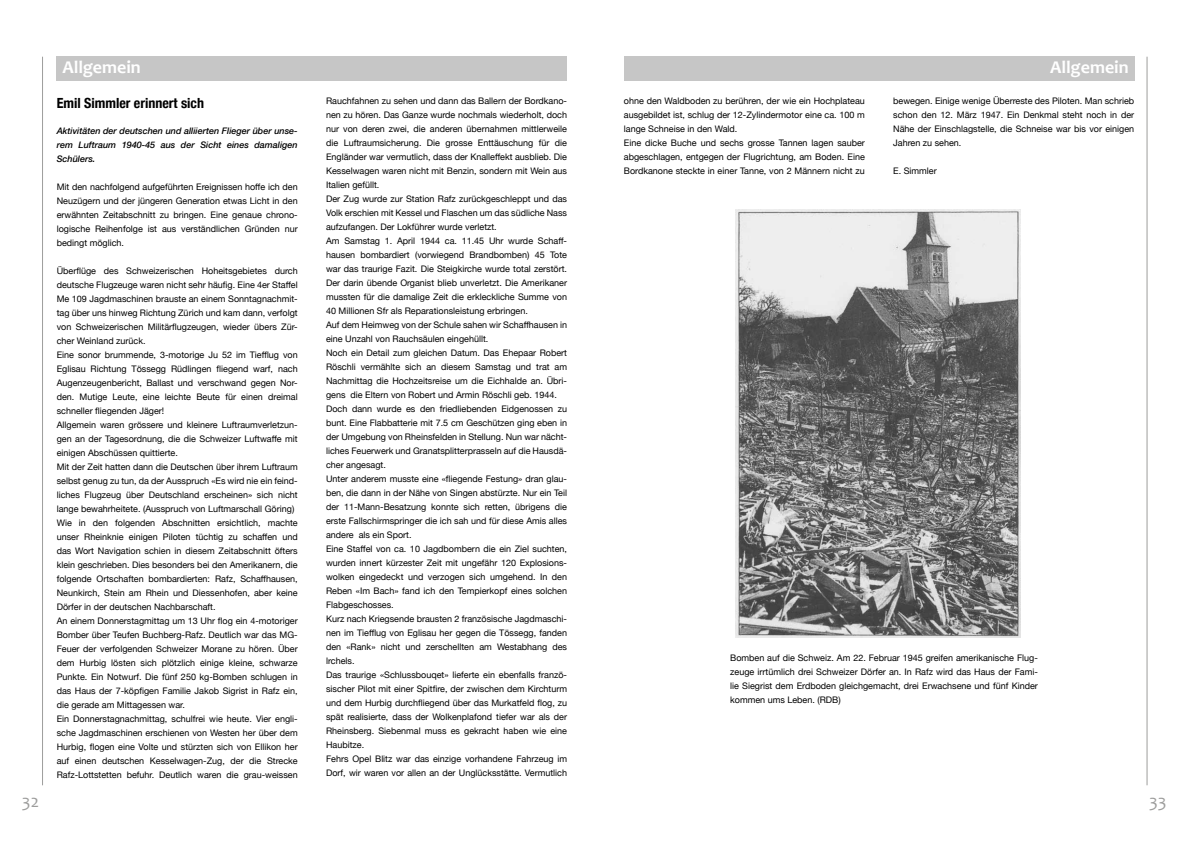
<style>
.page{position:relative;width:1191px;height:842px;background:#fff}
.page>*{position:absolute;margin:0;border:0;box-sizing:border-box;transform-origin:0 0}
.t1{font:700 18px "Candara";color:#fff}
.t2{font:18px "Candara";color:#9d9d9c}
.t3{font:700 condensed 14px "Helvetica Neue";color:#000}
.t4{font:9px/14px "Helvetica Neue";color:#000;text-align:justify}
.t5{font:italic 500 9px/14px "Helvetica Neue";color:#000;text-align:justify}
</style>
<div class="page">
<hr style="left:42px;top:57px;width:1px;height:728px;background:#9d9d9c">
<hr style="left:1146px;top:57px;width:1px;height:728px;background:#9d9d9c">
<div style="left:57px;top:57px;width:510px;height:24px;background:#c6c6c6"></div>
<div style="left:624px;top:57px;width:510px;height:24px;background:#c6c6c6"></div>
<img style="left:736px;top:210px;width:284px;height:428px">
<h1 class="t1" style="left:62px;top:56px;width:80px">Allgemein</h1>
<h2 class="t3" style="left:57px;top:92px;width:149px">Emil Simmler erinnert sich</h2>
<p class="t5" style="left:57px;top:123px;width:242px">Aktivitäten der deutschen und alliierten Flieger über unse&shy;rem Luftraum 1940-45 aus der Sicht eines damaligen Schülers.</p>
<p class="t4" style="left:57px;top:180px;width:242px">Mit den nachfolgend aufgeführten Ereignissen hoffe ich den Neuzügern und der jüngeren Generation etwas Licht in den erwähnten Zeitabschnitt zu bringen. Eine genaue chrono&shy;logische Reihenfolge ist aus verständlichen Gründen nur bedingt möglich.</p>
<p class="t4" style="left:57px;top:264px;width:242px;text-align:left">Überflüge des Schweizerischen Hoheitsgebietes durch deutsche Flugzeuge waren nicht sehr häufig. Eine 4er Staffel Me 109 Jagdmaschinen brauste an einem Sonntagnachmit&shy;tag über uns hinweg Richtung Zürich und kam dann, verfolgt von Schweizerischen Militärflugzeugen, wieder übers Zür&shy;cher Weinland zurück.<br>Eine sonor brummende, 3-motorige Ju 52 im Tiefflug von Eglisau Richtung Tössegg Rüdlingen fliegend warf, nach Augenzeugenbericht, Ballast und verschwand gegen Nor&shy;den. Mutige Leute, eine leichte Beute für einen dreimal schneller fliegenden Jäger!<br>Allgemein waren grössere und kleinere Luftraumverletzun&shy;gen an der Tagesordnung, die die Schweizer Luftwaffe mit einigen Abschüssen quittierte.<br>Mit der Zeit hatten dann die Deutschen über ihrem Luftraum selbst genug zu tun, da der Ausspruch «Es wird nie ein feind&shy;liches Flugzeug über Deutschland erscheinen» sich nicht lange bewahrheitete. (Ausspruch von Luftmarschall Göring)<br>Wie in den folgenden Abschnitten ersichtlich, machte unser Rheinknie einigen Piloten tüchtig zu schaffen und das Wort Navigation schien in diesem Zeitabschnitt öfters klein geschrieben. Dies besonders bei den Amerikanern, die folgende Ortschaften bombardierten: Rafz, Schaffhausen, Neunkirch, Stein am Rhein und Diessenhofen, aber keine Dörfer in der deutschen Nachbarschaft.<br>An einem Donnerstagmittag um 13 Uhr flog ein 4-motoriger Bomber über Teufen Buchberg-Rafz. Deutlich war das MG-Feuer der verfolgenden Schweizer Morane zu hören. Über dem Hurbig lösten sich plötzlich einige kleine, schwarze Punkte. Ein Notwurf. Die fünf 250 kg-Bomben schlugen in das Haus der 7-köpfigen Familie Jakob Sigrist in Rafz ein, die gerade am Mittagessen war.<br>Ein Donnerstagnachmittag, schulfrei wie heute. Vier engli&shy;sche Jagdmaschinen erschienen von Westen her über dem Hurbig, flogen eine Volte und stürzten sich von Ellikon her auf einen deutschen Kesselwagen-Zug, der die Strecke Rafz-Lottstetten befuhr. Deutlich waren die grau-weissen</p>
<p class="t4" style="left:326px;top:94px;width:242px;text-align:left">Rauchfahnen zu sehen und dann das Ballern der Bordkano&shy;nen zu hören. Das Ganze wurde nochmals wiederholt, doch nur von deren zwei, die anderen übernahmen mittlerweile die Luftraumsicherung. Die grosse Enttäuschung für die Engländer war vermutlich, dass der Knalleffekt ausblieb. Die Kesselwagen waren nicht mit Benzin, sondern mit Wein aus Italien gefüllt.<br>Der Zug wurde zur Station Rafz zurückgeschleppt und das Volk erschien mit Kessel und Flaschen um das südliche Nass aufzufangen. Der Lokführer wurde verletzt.<br>Am Samstag 1. April 1944 ca. 11.45 Uhr wurde Schaff&shy;hausen bombardiert (vorwiegend Brandbomben) 45 Tote war das traurige Fazit. Die Steigkirche wurde total zerstört.<br>Der darin übende Organist blieb unverletzt. Die Amerikaner mussten für die damalige Zeit die erkleckliche Summe von 40 Millionen Sfr als Reparationsleistung erbringen.<br>Auf dem Heimweg von der Schule sahen wir Schaffhausen in eine Unzahl von Rauchsäulen eingehüllt.<br>Noch ein Detail zum gleichen Datum. Das Ehepaar Robert Röschli vermählte sich an diesem Samstag und trat am Nachmittag die Hochzeitsreise um die Eichhalde an. Übri&shy;gens die Eltern von Robert und Armin Röschli geb. 1944.<br>Doch dann wurde es den friedliebenden Eidgenossen zu bunt. Eine Flabbatterie mit 7.5 cm Geschützen ging eben in der Umgebung von Rheinsfelden in Stellung. Nun war nächt&shy;liches Feuerwerk und Granatsplitterprasseln auf die Hausdä&shy;cher angesagt.<br>Unter anderem musste eine «fliegende Festung» dran glau&shy;ben, die dann in der Nähe von Singen abstürzte. Nur ein Teil der 11-Mann-Besatzung konnte sich retten, übrigens die erste Fallschirmspringer die ich sah und für diese Amis alles andere als ein Sport.<br>Eine Staffel von ca. 10 Jagdbombern die ein Ziel suchten, wurden innert kürzester Zeit mit ungefähr 120 Explosions&shy;wolken eingedeckt und verzogen sich umgehend. In den Reben «Im Bach» fand ich den Tempierkopf eines solchen Flabgeschosses.<br>Kurz nach Kriegsende brausten 2 französische Jagdmaschi&shy;nen im Tiefflug von Eglisau her gegen die Tössegg, fanden den «Rank» nicht und zerschellten am Westabhang des lrchels.<br>Das traurige «Schlussbouqet» lieferte ein ebenfalls franzö&shy;sischer Pilot mit einer Spitfire, der zwischen dem Kirchturm und dem Hurbig durchfliegend über das Murkatfeld flog, zu spät realisierte, dass der Wolkenplafond tiefer war als der Rheinsberg. Siebenmal muss es gekracht haben wie eine Haubitze.<br>Fehrs Opel Blitz war das einzige vorhandene Fahrzeug im Dorf, wir waren vor allen an der Unglücksstätte. Vermutlich</p>
<h1 class="t1" style="left:1050px;top:56px;width:80px">Allgemein</h1>
<p class="t4" style="left:624px;top:94px;width:242px;text-align:left">ohne den Waldboden zu berühren, der wie ein Hochplateau ausgebildet ist, schlug der 12-Zylindermotor eine ca. 100 m lange Schneise in den Wald.<br>Eine dicke Buche und sechs grosse Tannen lagen sauber abgeschlagen, entgegen der Flugrichtung, am Boden. Eine Bordkanone steckte in einer Tanne, von 2 Männern nicht zu</p>
<p class="t4" style="left:893px;top:94px;width:242px">bewegen. Einige wenige Überreste des Piloten. Man schrieb schon den 12. März 1947. Ein Denkmal steht noch in der Nähe der Einschlagstelle, die Schneise war bis vor einigen Jahren zu sehen.</p>
<p class="t4" style="left:893px;top:164px;width:45px">E. Simmler</p>
<p class="t4" style="left:730px;top:651px;width:309px">Bomben auf die Schweiz. Am 22. Februar 1945 greifen amerikanische Flug&shy;zeuge irrtümlich drei Schweizer Dörfer an. In Rafz wird das Haus der Fami&shy;lie Siegrist dem Erdboden gleichgemacht, drei Erwachsene und fünf Kinder kommen ums Leben. (RDB)</p>
<h1 class="t2" style="left:22px;top:790px;width:19px">32</h1>
<h1 class="t2" style="left:1149px;top:790px;width:19px">33</h1>
</div>
